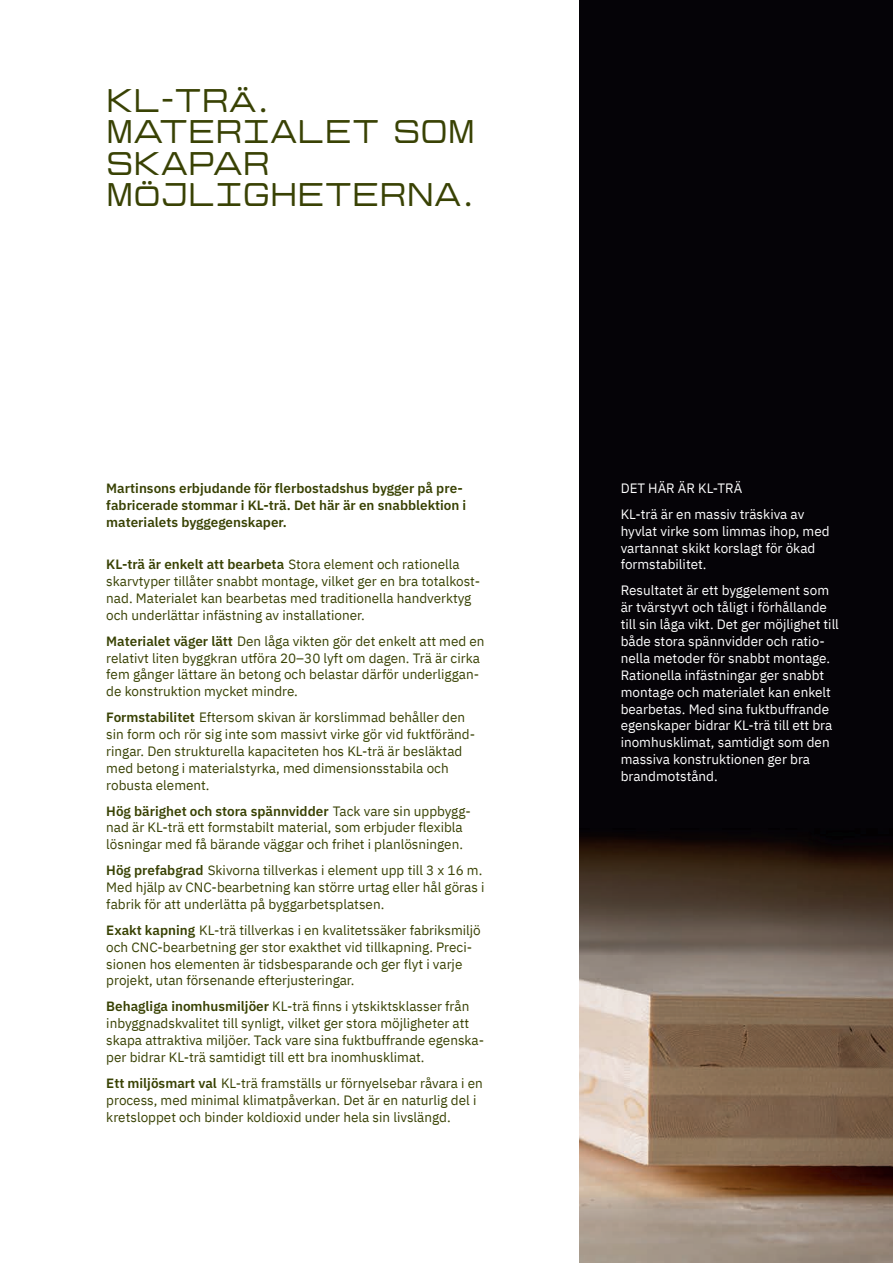
<style>
.page{position:relative;width:893px;height:1263px;background:#fff}
.page>*{position:absolute;margin:0;border:0;box-sizing:border-box;transform-origin:0 0}
.t1{font:33px/31.3px "Holmen Grow";color:#394204}
.t2{font:13.5px/16.8px "IBM Plex Sans";color:#394204}
.t3{font:13.5px/16.8px "IBM Plex Sans";color:#fff}
.t4{font:600 13.5px/16.8px "IBM Plex Sans";color:#394204}
.s1{font-weight:600}
</style>
<div class="page">
<img style="left:580px;top:0;width:313px;height:1263px">
<h1 class="t1" style="left:106px;top:85px;width:370px">KL-TRÄ.<br>MATERIALET SOM<br>SKAPAR<br>MÖJLIGHETERNA.</h1>
<p class="t4" style="left:106px;top:479px;width:362px">Martinsons erbjudande för flerbostadshus bygger på pre&shy;fabricerade stommar i KL-trä. Det här är en snabblektion i materialets byggegenskaper.</p>
<p class="t2" style="left:106px;top:555px;width:375px"><span class="s1">KL-trä är enkelt att bearbeta</span> Stora element och rationella skarvtyper tillåter snabbt montage, vilket ger en bra totalkost&shy;nad. Materialet kan bearbetas med traditionella handverktyg och underlättar infästning av installationer.</p>
<p class="t2" style="left:106px;top:631px;width:380px"><span class="s1">Materialet väger lätt</span> Den låga vikten gör det enkelt att med en relativt liten byggkran utföra 20–30 lyft om dagen. Trä är cirka fem gånger lättare än betong och belastar därför underliggan&shy;de konstruktion mycket mindre.</p>
<p class="t2" style="left:106px;top:708px;width:370px"><span class="s1">Formstabilitet</span> Eftersom skivan är korslimmad behåller den sin form och rör sig inte som massivt virke gör vid fuktföränd&shy;ringar. Den strukturella kapaciteten hos KL-trä är besläktad med betong i materialstyrka, med dimensionsstabila och robusta element.</p>
<p class="t2" style="left:106px;top:801px;width:366px"><span class="s1">Hög bärighet och stora spännvidder</span> Tack vare sin uppbygg&shy;nad är KL-trä ett formstabilt material, som erbjuder flexibla lösningar med få bärande väggar och frihet i planlösningen.</p>
<p class="t2" style="left:106px;top:861px;width:380px"><span class="s1">Hög prefabgrad</span> Skivorna tillverkas i element upp till 3 x 16 m.<br>Med hjälp av CNC-bearbetning kan större urtag eller hål göras i fabrik för att underlätta på byggarbetsplatsen.</p>
<p class="t2" style="left:106px;top:920px;width:376px"><span class="s1">Exakt kapning</span> KL-trä tillverkas i en kvalitetssäker fabriksmiljö och CNC-bearbetning ger stor exakthet vid tillkapning. Preci&shy;sionen hos elementen är tidsbesparande och ger flyt i varje projekt, utan försenande efterjusteringar.</p>
<p class="t2" style="left:106px;top:997px;width:379px"><span class="s1">Behagliga inomhusmiljöer</span> KL-trä finns i ytskiktsklasser från inbyggnadskvalitet till synligt, vilket ger stora möjligheter att skapa attraktiva miljöer. Tack vare sina fuktbuffrande egenska&shy;per bidrar KL-trä samtidigt till ett bra inomhusklimat.</p>
<p class="t2" style="left:106px;top:1073px;width:378px"><span class="s1">Ett miljösmart val</span> KL-trä framställs ur förnyelsebar råvara i en process, med minimal klimatpåverkan. Det är en naturlig del i kretsloppet och binder koldioxid under hela sin livslängd.</p>
<p class="t3" style="left:621px;top:474px;width:185px;line-height:26px">DET HÄR ÄR KL-TRÄ<br>KL-trä är en massiv träskiva av</p>
<p class="t3" style="left:621px;top:521px;width:210px">hyvlat virke som limmas ihop, med vartannat skikt korslagt för ökad formstabilitet.</p>
<p class="t3" style="left:621px;top:581px;width:220px">Resultatet är ett byggelement som är tvärstyvt och tåligt i förhållande till sin låga vikt. Det ger möjlighet till både stora spännvidder och ratio&shy;nella metoder för snabbt montage.<br>Rationella infästningar ger snabbt montage och materialet kan enkelt bearbetas. Med sina fuktbuffrande egenskaper bidrar KL-trä till ett bra inomhusklimat, samtidigt som den massiva konstruktionen ger bra brandmotstånd.</p>
</div>
